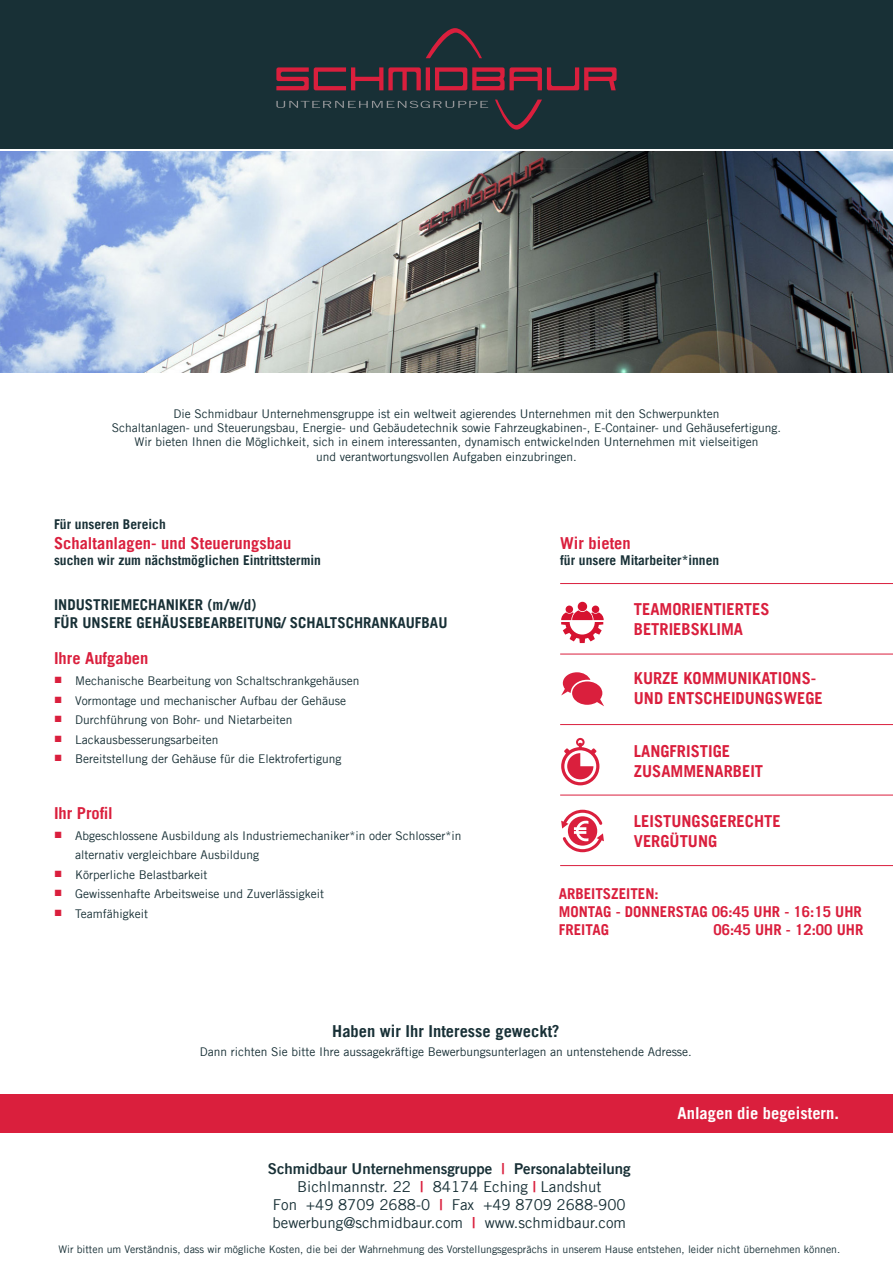
<style>
.page{position:relative;width:893px;height:1263px;background:#fff}
.page>*{position:absolute;margin:0;border:0;box-sizing:border-box;transform-origin:0 0}
.t1{font:700 16.5px/19.8px "Trade Gothic LT";color:#da1f3d}
.t2{font:700 16.5px "Trade Gothic LT";color:#183036}
.t3{font:700 16.5px "Trade Gothic LT";color:#fff}
.t4{font:15px "Trade Gothic LT";color:#183036}
.t5{font:700 15px "Trade Gothic LT";color:#183036}
.t6{font:700 15px "Trade Gothic LT";color:#da1f3d}
.t7{font:15px "Trade Gothic LT Bold Two";color:#183036}
.t8{font:700 13.5px "Trade Gothic LT";color:#183036}
.t9{font:12px "Trade Gothic LT";color:#183036}
.t10{font:10.5px "Trade Gothic LT";color:#183036}
.s1{color:#da1f3d}
.s2{font-family:"Trade Gothic LT Bold Two";color:#da1f3d}
</style>
<div class="page">
<div style="left:0;top:0;width:893px;height:149px;background:#183036"></div>
<img style="left:0;top:152px;width:893px;height:221px">
<div style="left:0;top:1095px;width:893px;height:38px;background:#da1f3d"></div>
<svg style="left:276px;top:101px;width:212px;height:7px"></svg>
<svg style="left:495px;top:100px;width:47px;height:30px"></svg>
<svg style="left:426px;top:28px;width:56px;height:30px;background:#392c37"></svg>
<svg style="left:276px;top:67px;width:145px;height:23px;background:#6b2838"></svg>
<hr style="left:426px;top:67px;width:4px;height:23px;background:#da1f3d">
<svg style="left:435px;top:67px;width:182px;height:23px;background:#722739"></svg>
<hr style="left:560px;top:583px;width:333px;height:1px;background:#da1f3d">
<hr style="left:560px;top:654px;width:333px;height:1px;background:#da1f3d">
<hr style="left:560px;top:724px;width:333px;height:1px;background:#da1f3d">
<hr style="left:560px;top:865px;width:333px;height:1px;background:#da1f3d">
<hr style="left:560px;top:795px;width:333px;height:1px;background:#da1f3d">
<div style="left:578px;top:602px;width:9px;height:9px;background:#d61230;border-radius:50%"></div>
<div style="left:592px;top:605px;width:7px;height:8px;background:#d61230;border-radius:50%"></div>
<div style="left:566px;top:605px;width:7px;height:8px;background:#d61230;border-radius:50%"></div>
<svg style="left:561px;top:610px;width:43px;height:33px"></svg>
<svg style="left:561px;top:738px;width:38px;height:47px"></svg>
<svg style="left:561px;top:672px;width:43px;height:34px"></svg>
<svg style="left:561px;top:810px;width:43px;height:42px"></svg>
<p class="t9" style="left:173px;top:406px;width:548px">Die Schmidbaur Unternehmensgruppe ist ein weltweit agierendes Unternehmen mit den Schwerpunkten</p>
<p class="t9" style="left:112px;top:420px;width:671px">Schaltanlagen- und Steuerungsbau, Energie- und Gebäudetechnik sowie Fahrzeugkabinen-, E-Container- und Gehäusefertigung.</p>
<p class="t9" style="left:135px;top:435px;width:625px">Wir bieten Ihnen die Möglichkeit, sich in einem interessanten, dynamisch entwickelnden Unternehmen mit vielseitigen</p>
<p class="t9" style="left:316px;top:449px;width:262px">und verantwortungsvollen Aufgaben einzubringen.</p>
<p class="t8" style="left:54px;top:516px;width:113px">Für unseren Bereich</p>
<p class="t1" style="left:54px;top:533px;width:239px">Schaltanlagen- und Steuerungsbau</p>
<p class="t8" style="left:54px;top:552px;width:269px">suchen wir zum nächstmöglichen Eintrittstermin</p>
<p class="t5" style="left:54px;top:596px;width:204px">INDUSTRIEMECHANIKER (m/w/d)</p>
<p class="t5" style="left:54px;top:614px;width:395px">FÜR UNSERE GEHÄUSEBEARBEITUNG/ SCHALTSCHRANKAUFBAU</p>
<p class="t1" style="left:54px;top:648px;width:96px">Ihre Aufgaben</p>
<p class="t9" style="left:54px;top:674px;width:307px"><sup>■</sup> Mechanische Bearbeitung von Schaltschrankgehäusen</p>
<p class="t9" style="left:54px;top:693px;width:294px"><sup>■</sup> Vormontage und mechanischer Aufbau der Gehäuse</p>
<p class="t9" style="left:54px;top:713px;width:240px"><sup>■</sup> Durchführung von Bohr- und Nietarbeiten</p>
<p class="t9" style="left:54px;top:732px;width:166px"><sup>■</sup> Lackausbesserungsarbeiten</p>
<p class="t9" style="left:54px;top:752px;width:289px"><sup>■</sup> Bereitstellung der Gehäuse für die Elektrofertigung</p>
<p class="t1" style="left:54px;top:803px;width:60px">Ihr Profil</p>
<p class="t9" style="left:54px;top:828px;width:409px"><sup>■</sup> Abgeschlossene Ausbildung als Industriemechaniker*in oder Schlosser*in</p>
<p class="t9" style="left:75px;top:848px;width:186px">alternativ vergleichbare Ausbildung</p>
<p class="t9" style="left:54px;top:867px;width:155px"><sup>■</sup> Körperliche Belastbarkeit</p>
<p class="t9" style="left:54px;top:887px;width:272px"><sup>■</sup> Gewissenhafte Arbeitsweise und Zuverlässigkeit</p>
<p class="t9" style="left:54px;top:906px;width:96px"><sup>■</sup> Teamfähigkeit</p>
<p class="t1" style="left:560px;top:533px;width:72px">Wir bieten</p>
<p class="t8" style="left:560px;top:552px;width:161px">für unsere Mitarbeiter*innen</p>
<p class="t1" style="left:634px;top:599px;width:137px">TEAMORIENTIERTES</p>
<p class="t1" style="left:634px;top:618px;width:111px">BETRIEBSKLIMA</p>
<p class="t1" style="left:634px;top:668px;width:190px">KURZE KOMMUNIKATIONS-<br>UND ENTSCHEIDUNGSWEGE</p>
<p class="t1" style="left:634px;top:741px;width:98px">LANGFRISTIGE</p>
<p class="t1" style="left:634px;top:761px;width:131px">ZUSAMMENARBEIT</p>
<p class="t1" style="left:634px;top:811px;width:148px">LEISTUNGSGERECHTE</p>
<p class="t1" style="left:634px;top:831px;width:85px">VERGÜTUNG</p>
<p class="t6" style="left:559px;top:885px;width:102px">ARBEITSZEITEN:</p>
<p class="t6" style="left:559px;top:903px;width:305px">MONTAG - DONNERSTAG 06:45 UHR - 16:15 UHR</p>
<p class="t6" style="left:559px;top:921px;width:52px">FREITAG</p>
<p class="t6" style="left:713px;top:921px;width:152px">06:45 UHR - 12:00 UHR</p>
<p class="t2" style="left:332px;top:1021px;width:229px">Haben wir Ihr Interesse geweckt?</p>
<p class="t9" style="left:200px;top:1045px;width:493px">Dann richten Sie bitte Ihre aussagekräftige Bewerbungsunterlagen an untenstehende Adresse.</p>
<p class="t3" style="left:678px;top:1103px;width:163px">Anlagen die begeistern.</p>
<p class="t7" style="left:268px;top:1159px;width:364px">Schmidbaur Unternehmensgruppe <span class="s1">|</span> Personalabteilung</p>
<p class="t4" style="left:297px;top:1177px;width:306px">Bichlmannstr. 22 <span class="s2">|</span> 84174 Eching <span class="s2">|</span> Landshut</p>
<p class="t4" style="left:273px;top:1195px;width:354px">Fon +49 8709 2688-0 <span class="s2">|</span> Fax +49 8709 2688-900</p>
<p class="t4" style="left:273px;top:1213px;width:355px">bewerbung@schmidbaur.com <span class="s2">|</span> www.schmidbaur.com</p>
<p class="t10" style="left:58px;top:1243px;width:783px">Wir bitten um Verständnis, dass wir mögliche Kosten, die bei der Wahrnehmung des Vorstellungsgesprächs in unserem Hause entstehen, leider nicht übernehmen können.</p>
</div>
